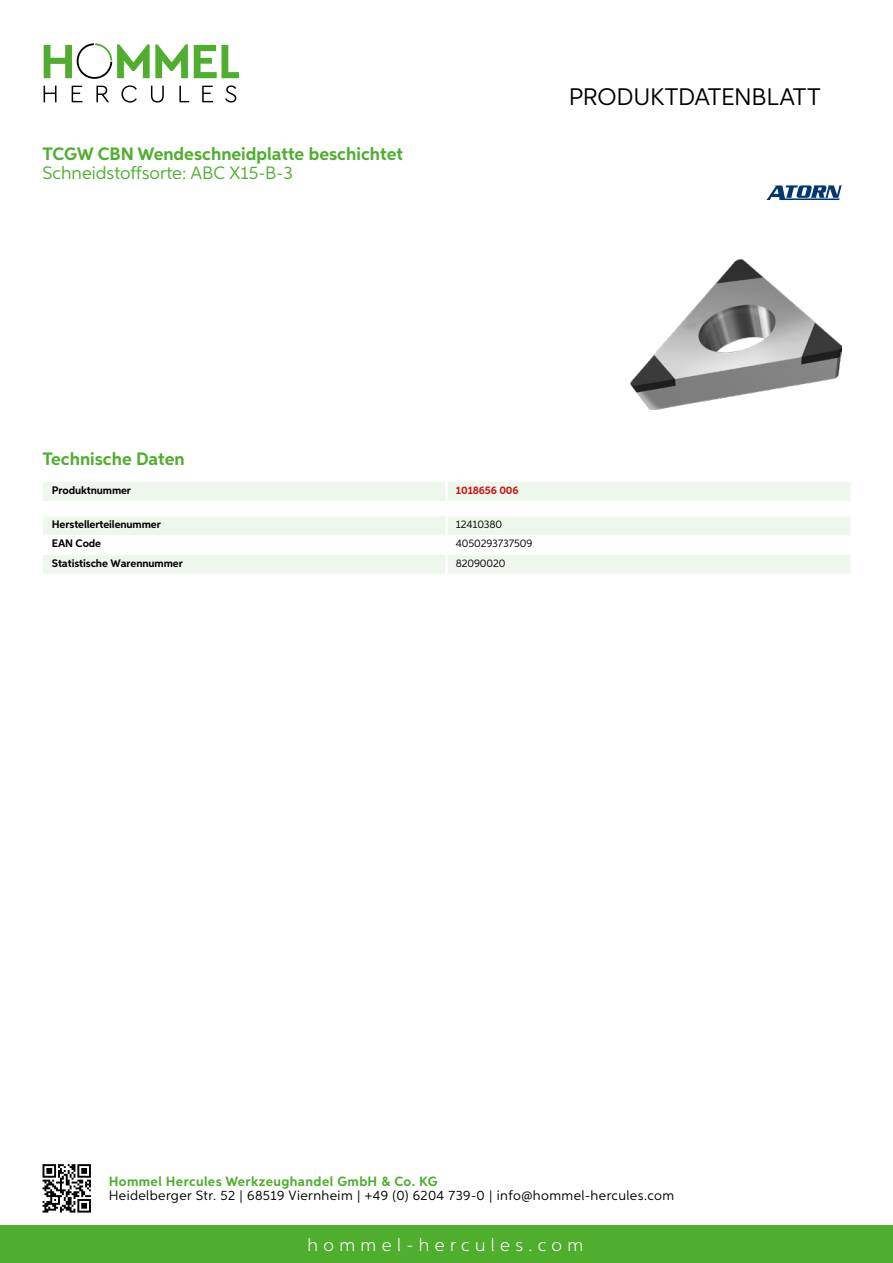
<style>
.page{position:relative;width:893px;height:1263px;background:#fff}
.page>*{position:absolute;margin:0;border:0;box-sizing:border-box;transform-origin:0 0}
.t1{font:24px "Aspira";letter-spacing:-.01em;color:#000}
.t2{font:700 18px "Aspira";color:#50ae2f}
.t3{font:18px "Aspira";color:#50ae2f}
.t4{font:300 18px "Aspira";letter-spacing:.3em;color:#fff}
.t5{font:13.5px "Aspira";letter-spacing:.03em;color:#000}
.t6{font:700 13.5px "Aspira";letter-spacing:.03em;color:#50ae2f}
.t7{font:700 10.95px "Aspira";letter-spacing:-.01em;color:#000}
.t8{font:10.95px "Aspira";letter-spacing:-.01em;color:#000}
.t9{font:700 10.95px "Aspira";letter-spacing:-.01em;color:#cd1013}
</style>
<div class="page">
<div style="left:0;top:1226px;width:893px;height:37px;background:#50ae2f"></div>
<svg style="left:43px;top:1164px;width:48px;height:48px"></svg>
<svg style="left:194px;top:45px;width:45px;height:33px"></svg>
<svg style="left:44px;top:43px;width:144px;height:36px"></svg>
<svg style="left:44px;top:86px;width:13px;height:16px"></svg>
<svg style="left:72px;top:86px;width:10px;height:16px"></svg>
<svg style="left:96px;top:86px;width:13px;height:16px"></svg>
<svg style="left:121px;top:85px;width:16px;height:18px"></svg>
<svg style="left:151px;top:86px;width:13px;height:17px"></svg>
<svg style="left:179px;top:86px;width:10px;height:16px"></svg>
<svg style="left:202px;top:86px;width:11px;height:16px"></svg>
<svg style="left:225px;top:85px;width:11px;height:18px"></svg>
<div style="left:43px;top:482px;width:807px;height:19px;background:#eef7eb"></div>
<hr style="left:445px;top:482px;width:3px;height:19px;background:#fff">
<svg style="left:43px;top:516px;width:807px;height:58px"></svg>
<hr style="left:445px;top:555px;width:3px;height:19px;background:#fff">
<img style="left:631px;top:259px;width:211px;height:150px">
<svg style="left:766px;top:185px;width:76px;height:15px"></svg>
<h2 class="t2" style="left:43px;top:142px;width:362px">TCGW CBN Wendeschneidplatte beschichtet</h2>
<h2 class="t3" style="left:43px;top:162px;width:252px">Schneidstoffsorte: ABC X15-B-3</h2>
<h1 class="t1" style="left:569px;top:82px;width:253px">Produktdatenblatt</h1>
<h2 class="t2" style="left:43px;top:448px;width:144px">Technische Daten</h2>
<p class="t7" style="left:52px;top:483px;width:81px">Produktnummer</p>
<p class="t9" style="left:456px;top:483px;width:64px">1018656 006</p>
<p class="t7" style="left:52px;top:518px;width:111px">Herstellerteilenummer</p>
<p class="t8" style="left:456px;top:518px;width:48px">12410380</p>
<p class="t7" style="left:52px;top:537px;width:51px">EAN Code</p>
<p class="t8" style="left:456px;top:537px;width:78px">4050293737509</p>
<p class="t7" style="left:52px;top:556px;width:132px">Statistische Warennummer</p>
<p class="t8" style="left:456px;top:556px;width:51px">82090020</p>
<p class="t6" style="left:109px;top:1172px;width:330px">Hommel Hercules Werkzeughandel GmbH &amp; Co. KG</p>
<p class="t5" style="left:109px;top:1187px;width:567px">Heidelberger Str. 52 | 68519 Viernheim | +49 (0) 6204 739-0 | info@hommel-hercules.com</p>
<h2 class="t4" style="left:307px;top:1234px;width:277px">hommel-hercules.com</h2>
</div>
